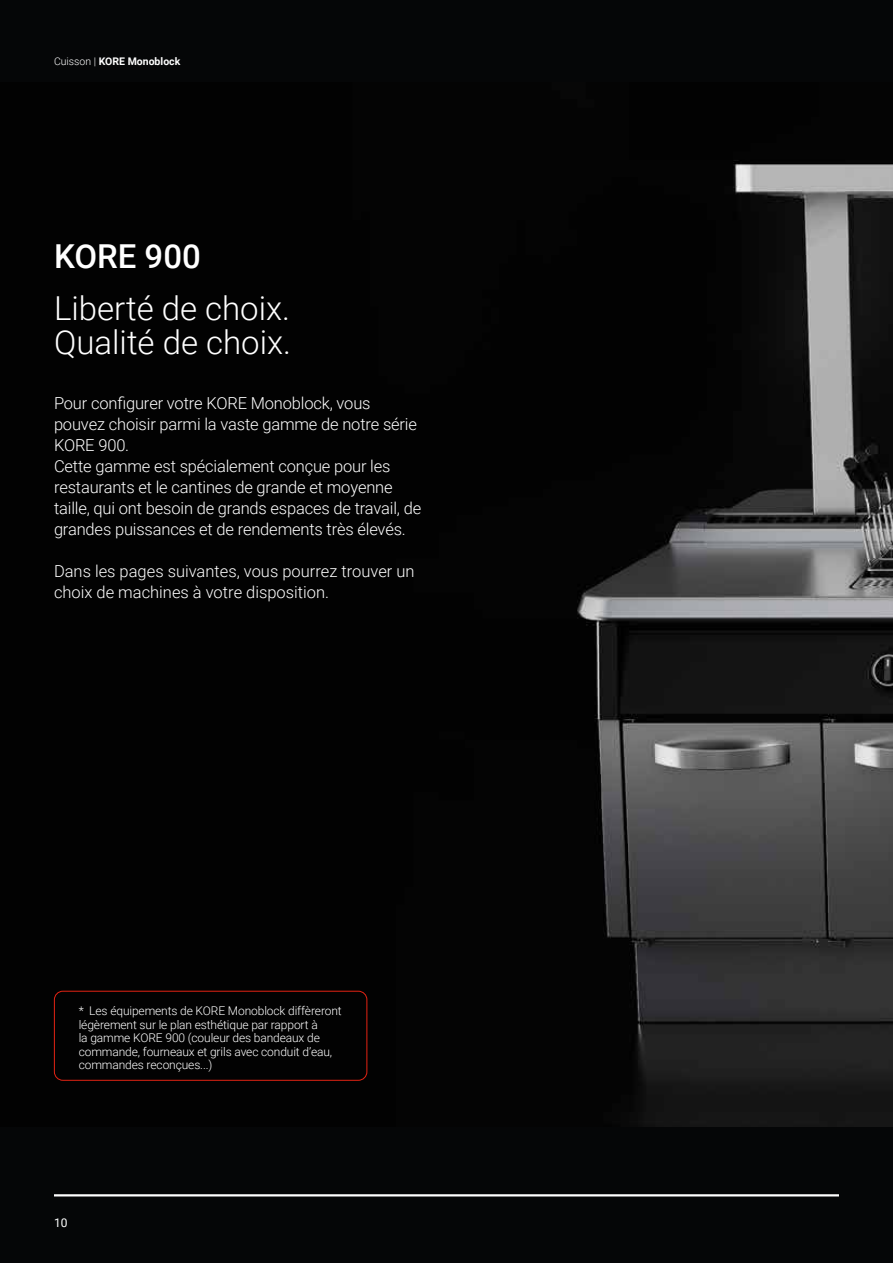
<style>
.page{position:relative;width:893px;height:1263px;background:#050607}
.page>*{position:absolute;margin:0;border:0;box-sizing:border-box;transform-origin:0 0}
.t1{font:300 33px/34.5px "Roboto";color:#fff}
.t2{font:500 33px "Roboto";color:#fff}
.t3{font:300 16.5px/21px "Roboto";letter-spacing:-.01em;color:#fff}
.t4{font:300 12px/13.5px "Roboto";letter-spacing:-.01em;color:#fff}
.t5{font:12px "Roboto";color:#fff}
.t6{font:700 10.5px "Roboto";color:#fff}
.s1{font-weight:300}
</style>
<div class="page">
<img style="left:53px;top:164px;width:840px;height:962px">
<hr style="left:54px;top:1194px;width:785px;height:2px;background:#fff">
<div style="left:54px;top:991px;width:313px;height:90px;border:1px solid #e42313;border-radius:9px"></div>
<p class="t6" style="left:54px;top:54px;width:128px"><span class="s1">Cuisson |</span> KORE Monoblock</p>
<h1 class="t2" style="left:54px;top:234px;width:148px">KORE 900</h1>
<h1 class="t1" style="left:54px;top:290px;width:238px">Liberté de choix.<br>Qualité de choix.</h1>
<p class="t3" style="left:54px;top:392px;width:369px">Pour configurer votre KORE Monoblock, vous pouvez choisir parmi la vaste gamme de notre série KORE 900.<br>Cette gamme est spécialement conçue pour les restaurants et le cantines de grande et moyenne taille, qui ont besoin de grands espaces de travail, de grandes puissances et de rendements très élevés.</p>
<p class="t3" style="left:54px;top:560px;width:362px">Dans les pages suivantes, vous pourrez trouver un choix de machines à votre disposition.</p>
<p class="t4" style="left:79px;top:1003px;width:265px">* Les équipements de KORE Monoblock diffèreront légèrement sur le plan esthétique par rapport à<br>la gamme KORE 900 (couleur des bandeaux de commande, fourneaux et grils avec conduit d’eau, commandes reconçues...)</p>
<p class="t5" style="left:54px;top:1214px;width:15px">10</p>
</div>
